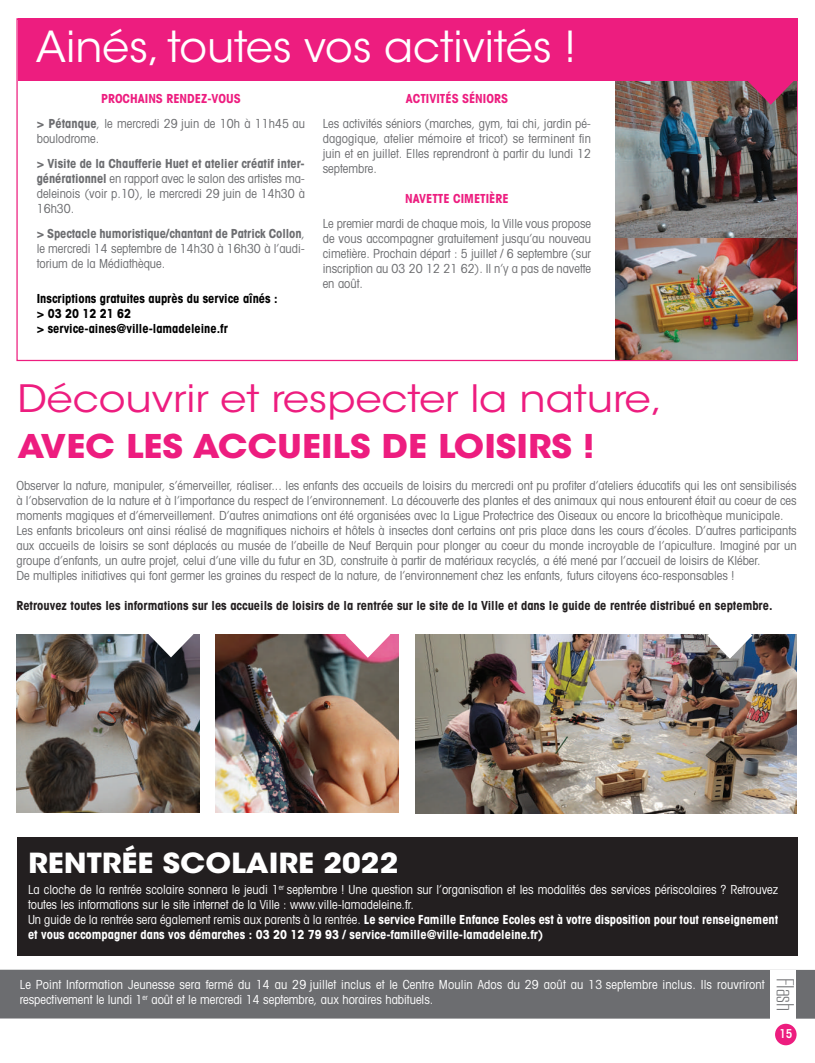
<style>
.page{position:relative;width:815px;height:1063px;background:#fff}
.page>*{position:absolute;margin:0;border:0;box-sizing:border-box;transform-origin:0 0}
.t1{font:42.5px "ITC Avant Garde Std";color:#fff}
.t2{font:37.5px "ITC Avant Garde Std";color:#ed1d7f;scale:1.1 1}
.t3{font:700 32.5px "ITC Avant Garde Std";color:#ed1d7f;scale:1.1 1}
.t4{font:700 27.5px "ITC Avant Garde Std";color:#fff;scale:1.1 1}
.t5{font:300 24.5px "RB No 2";color:#6c6d70}
.t6{font:condensed 12.5px/15px "Avant Garde LT";color:#6c6d70;text-align:justify}
.t7{font:condensed 12.5px/15px "Avant Garde LT";color:#fff}
.t8{font:700 condensed 12.5px "Avant Garde LT";color:#231f20}
.t9{font:700 condensed 12.5px/15px "Avant Garde LT";color:#000}
.t10{font:700 condensed 12.5px "Avant Garde LT";color:#ed1d7f}
.t11{font:600 condensed 12px "ITC Avant Garde Std";color:#fff}
.s1{font-weight:700;color:#ed1d7f}
.s2{font-weight:700}
</style>
<div class="page">
<img style="left:615px;top:81px;width:182px;height:157px">
<div style="left:18px;top:19px;width:779px;height:62px;background:#ed1d7f"></div>
<div style="left:775px;top:1024px;width:22px;height:21px;background:#ed1d7f;border-radius:50%"></div>
<div style="left:0;top:970px;width:815px;height:49px;background:#6c6d70"></div>
<div style="left:770px;top:970px;width:26px;height:49px;background:#fff"></div>
<svg style="left:744px;top:49px;width:54px;height:56px"></svg>
<img style="left:615px;top:238px;width:182px;height:122px">
<div style="left:18px;top:838px;width:780px;height:118px;background:#231f20"></div>
<img style="left:216px;top:634px;width:182px;height:178px">
<img style="left:17px;top:635px;width:182px;height:177px">
<img style="left:416px;top:634px;width:381px;height:180px">
<svg style="left:345px;top:634px;width:45px;height:24px"></svg>
<svg style="left:707px;top:634px;width:45px;height:25px"></svg>
<svg style="left:149px;top:635px;width:44px;height:22px"></svg>
<h1 class="t1" style="left:36px;top:30px;width:542px">Ainés, toutes vos activités !</h1>
<p class="t6" style="left:37px;top:87px;width:270px;line-height:25px;text-align:center"><span class="s1">PROCHAINS RENDEZ-VOUS<br></span><span class="s2">&gt; Pétanque</span>, le mercredi 29 juin de 10h à 11h45 au</p>
<p class="t6" style="left:37px;top:132px;width:64px">boulodrome.</p>
<p class="t6" style="left:37px;top:157px;width:270px"><span class="s2">&gt; Visite de la Chaufferie Huet et atelier créatif inter&shy;générationnel</span> en rapport avec le salon des artistes ma&shy;deleinois (voir p.10), le mercredi 29 juin de 14h30 à 16h30.</p>
<p class="t6" style="left:37px;top:227px;width:270px"><span class="s2">&gt; Spectacle humoristique/chantant de Patrick Collon</span>, le mercredi 14 septembre de 14h30 à 16h30 à l’audi&shy;torium de la Médiathèque.</p>
<p class="t9" style="left:37px;top:292px;width:242px">Inscriptions gratuites auprès du service aînés : &gt; 03 20 12 21 62<br>&gt; service-aines@ville-lamadeleine.fr</p>
<p class="t10" style="left:406px;top:94px;width:104px">ACTIVITÉS SÉNIORS</p>
<p class="t6" style="left:323px;top:117px;width:270px">Les activités séniors (marches, gym, tai chi, jardin pé&shy;dagogique, atelier mémoire et tricot) se terminent fin juin et en juillet. Elles reprendront à partir du lundi 12 septembre.</p>
<p class="t10" style="left:405px;top:194px;width:105px">NAVETTE CIMETIÈRE</p>
<p class="t6" style="left:323px;top:217px;width:270px">Le premier mardi de chaque mois, la Ville vous propose de vous accompagner gratuitement jusqu’au nouveau cimetière. Prochain départ : 5 juillet / 6 septembre (sur inscription au 03 20 12 21 62). Il n’y a pas de navette en août.</p>
<h2 class="t2" style="left:17px;top:384px;width:588px">Découvrir et respecter la nature,</h2>
<h3 class="t3" style="left:17px;top:428px;width:526px">AVEC LES ACCUEILS DE LOISIRS !</h3>
<p class="t6" style="left:16px;top:479px;width:782px;text-align:left">Observer la nature, manipuler, s’émerveiller, réaliser... les enfants des accueils de loisirs du mercredi ont pu profiter d’ateliers éducatifs qui les ont sensibilisés à l’observation de la nature et à l’importance du respect de l’environnement. La découverte des plantes et des animaux qui nous entourent était au coeur de ces moments magiques et d’émerveillement. D’autres animations ont été organisées avec la Ligue Protectrice des Oiseaux ou encore la bricothèque municipale.<br>Les enfants bricoleurs ont ainsi réalisé de magnifiques nichoirs et hôtels à insectes dont certains ont pris place dans les cours d’écoles. D’autres participants aux accueils de loisirs se sont déplacés au musée de l’abeille de Neuf Berquin pour plonger au coeur du monde incroyable de l’apiculture. Imaginé par un groupe d’enfants, un autre projet, celui d’une ville du futur en 3D, construite à partir de matériaux recyclés, a été mené par l’accueil de loisirs de Kléber.<br>De multiples initiatives qui font germer les graines du respect de la nature, de l’environnement chez les enfants, futurs citoyens éco-responsables !</p>
<p class="t8" style="left:16px;top:601px;width:758px">Retrouvez toutes les informations sur les accueils de loisirs de la rentrée sur le site de la Ville et dans le guide de rentrée distribué en septembre.</p>
<h3 class="t4" style="left:28px;top:847px;width:338px">RENTRÉE SCOLAIRE 2022</h3>
<p class="t7" style="left:28px;top:884px;width:752px">La cloche de la rentrée scolaire sonnera le jeudi 1<sup>er</sup> septembre ! Une question sur l’organisation et les modalités des services périscolaires ? Retrouvez toutes les informations sur le site internet de la Ville : www.ville-lamadeleine.fr.<br>Un guide de la rentrée sera également remis aux parents à la rentrée. <span class="s2">Le service Famille Enfance Ecoles est à votre disposition pour tout renseignement et vous accompagner dans vos démarches : 03 20 12 79 93 / service-famille@ville-lamadeleine.fr)</span></p>
<p class="t7" style="left:20px;top:978px;width:747px">Le Point Information Jeunesse sera fermé du 14 au 29 juillet inclus et le Centre Moulin Ados du 29 août au 13 septembre inclus. Ils rouvriront respectivement le lundi 1<sup>er</sup> août et le mercredi 14 septembre, aux horaires habituels.</p>
<h3 class="t5" style="left:794px;top:978px;width:35px;rotate:90deg">Flash</h3>
<p class="t11" style="left:779px;top:1029px;width:14px">15</p>
</div>
